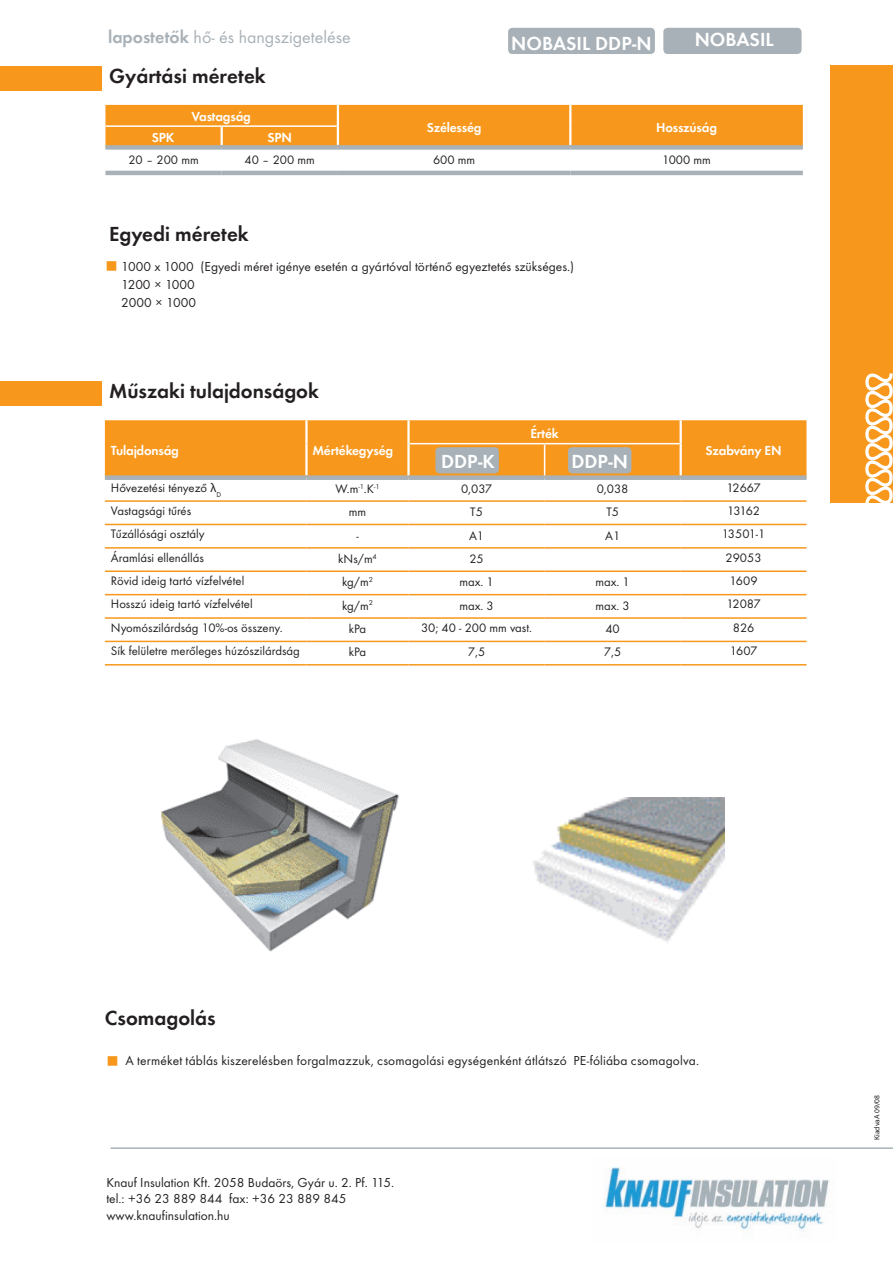
<style>
.page{position:relative;width:893px;height:1263px;background:#fff}
.page>*{position:absolute;margin:0;border:0;box-sizing:border-box;transform-origin:0 0}
.t1{font:600 21px "Futura TEE";color:#231f20}
.t2{font:600 19.5px "Futura TEE";color:#fff}
.t3{font:18px "Futura TEE";color:#a8b1b7}
.t4{font:13.5px/18px "Futura TEE";color:#231f20}
.t5{font:600 13.5px "Futura TEE";letter-spacing:-.015em;color:#fff}
.t6{font:12.75px "Futura TEE";color:#231f20}
.t7{font:7.5px "Myriad Pro";color:#231f20}
.s1{font-weight:600}
.s2{color:#f7981d}
.s3{font-family:"Myriad Pro"}
</style>
<div class="page">
<div style="left:663px;top:28px;width:138px;height:26px;background:#a8b1b7;border-radius:4px"></div>
<div style="left:105px;top:105px;width:698px;height:40px;background:#f7981d"></div>
<div style="left:105px;top:145px;width:117px;height:5px;background:#a8b1b7"></div>
<div style="left:222px;top:145px;width:116px;height:5px;background:#a8b1b7"></div>
<div style="left:338px;top:145px;width:232px;height:5px;background:#a8b1b7"></div>
<div style="left:570px;top:145px;width:233px;height:5px;background:#a8b1b7"></div>
<hr style="left:105px;top:171px;width:117px;height:4px;background:#a8b1b7">
<hr style="left:222px;top:171px;width:116px;height:4px;background:#a8b1b7">
<hr style="left:338px;top:171px;width:232px;height:4px;background:#a8b1b7">
<hr style="left:570px;top:171px;width:233px;height:4px;background:#a8b1b7">
<hr style="left:105px;top:125px;width:117px;height:2px;background:#fff">
<hr style="left:222px;top:125px;width:115px;height:2px;background:#fff">
<hr style="left:111px;top:1147px;width:782px;height:2px;background:#a8b1b7">
<div style="left:830px;top:65px;width:63px;height:438px;background:#f7981d"></div>
<svg style="left:865px;top:373px;width:28px;height:130px"></svg>
<div style="left:0;top:381px;width:102px;height:24px;background:#f7981d"></div>
<div style="left:0;top:66px;width:102px;height:24px;background:#f7981d"></div>
<div style="left:508px;top:28px;width:147px;height:26px;background:#a8b1b7;border-radius:4px"></div>
<div style="left:105px;top:420px;width:701px;height:55px;background:#f7981d"></div>
<hr style="left:305px;top:420px;width:3px;height:24px;background:#fff">
<hr style="left:305px;top:444px;width:3px;height:31px;background:#fff">
<hr style="left:407px;top:420px;width:3px;height:24px;background:#fff">
<hr style="left:680px;top:420px;width:2px;height:24px;background:#fff">
<hr style="left:105px;top:500px;width:201px;height:2px;background:#f7981d">
<hr style="left:306px;top:500px;width:103px;height:2px;background:#f7981d">
<hr style="left:545px;top:500px;width:136px;height:2px;background:#f7981d">
<hr style="left:681px;top:500px;width:125px;height:2px;background:#f7981d">
<hr style="left:105px;top:524px;width:201px;height:1px;background:#f7981d">
<hr style="left:306px;top:524px;width:103px;height:1px;background:#f7981d">
<hr style="left:545px;top:524px;width:136px;height:1px;background:#f7981d">
<hr style="left:681px;top:524px;width:125px;height:1px;background:#f7981d">
<hr style="left:105px;top:547px;width:201px;height:2px;background:#f7981d">
<hr style="left:105px;top:570px;width:201px;height:2px;background:#f7981d">
<hr style="left:306px;top:547px;width:103px;height:2px;background:#f7981d">
<hr style="left:306px;top:570px;width:103px;height:2px;background:#f7981d">
<hr style="left:545px;top:547px;width:136px;height:2px;background:#f7981d">
<hr style="left:545px;top:570px;width:136px;height:2px;background:#f7981d">
<hr style="left:681px;top:547px;width:125px;height:2px;background:#f7981d">
<hr style="left:681px;top:570px;width:125px;height:2px;background:#f7981d">
<hr style="left:105px;top:594px;width:201px;height:1px;background:#f7981d">
<hr style="left:306px;top:594px;width:103px;height:1px;background:#f7981d">
<hr style="left:545px;top:594px;width:136px;height:1px;background:#f7981d">
<hr style="left:681px;top:594px;width:125px;height:1px;background:#f7981d">
<hr style="left:105px;top:617px;width:201px;height:2px;background:#f7981d">
<hr style="left:306px;top:617px;width:103px;height:2px;background:#f7981d">
<hr style="left:409px;top:500px;width:136px;height:2px;background:#f7981d">
<hr style="left:545px;top:617px;width:136px;height:2px;background:#f7981d">
<hr style="left:681px;top:617px;width:125px;height:2px;background:#f7981d">
<hr style="left:105px;top:641px;width:201px;height:1px;background:#f7981d">
<hr style="left:306px;top:641px;width:103px;height:1px;background:#f7981d">
<hr style="left:545px;top:641px;width:136px;height:1px;background:#f7981d">
<hr style="left:409px;top:524px;width:136px;height:1px;background:#f7981d">
<hr style="left:681px;top:641px;width:125px;height:1px;background:#f7981d">
<hr style="left:409px;top:547px;width:136px;height:2px;background:#f7981d">
<div style="left:105px;top:475px;width:201px;height:5px;background:#a8b1b7"></div>
<div style="left:306px;top:475px;width:103px;height:5px;background:#a8b1b7"></div>
<div style="left:681px;top:475px;width:125px;height:5px;background:#a8b1b7"></div>
<hr style="left:409px;top:570px;width:136px;height:2px;background:#f7981d">
<hr style="left:409px;top:594px;width:136px;height:1px;background:#f7981d">
<hr style="left:407px;top:444px;width:3px;height:31px;background:#fff">
<hr style="left:409px;top:617px;width:136px;height:2px;background:#f7981d">
<hr style="left:680px;top:444px;width:2px;height:31px;background:#fff">
<div style="left:409px;top:475px;width:136px;height:5px;background:#a8b1b7"></div>
<div style="left:545px;top:475px;width:136px;height:5px;background:#a8b1b7"></div>
<hr style="left:409px;top:641px;width:136px;height:1px;background:#f7981d">
<hr style="left:410px;top:443px;width:135px;height:1px;background:#fff">
<hr style="left:545px;top:443px;width:135px;height:1px;background:#fff">
<hr style="left:544px;top:444px;width:1px;height:31px;background:#fff">
<hr style="left:105px;top:664px;width:201px;height:1px;background:#f7981d">
<hr style="left:306px;top:664px;width:103px;height:1px;background:#f7981d">
<hr style="left:409px;top:664px;width:136px;height:1px;background:#f7981d">
<hr style="left:545px;top:664px;width:136px;height:1px;background:#f7981d">
<hr style="left:681px;top:664px;width:125px;height:1px;background:#f7981d">
<div style="left:568px;top:447px;width:63px;height:26px;background:#a8b1b7;border-radius:4px"></div>
<div style="left:435px;top:447px;width:64px;height:26px;background:#a8b1b7;border-radius:4px"></div>
<img style="left:533px;top:798px;width:191px;height:144px">
<img style="left:161px;top:739px;width:238px;height:213px">
<img style="left:604px;top:1167px;width:225px;height:64px">
<h3 class="t3" style="left:108px;top:26px;width:244px"><span class="s1">lapostetők</span> hő- és hangszigetelése</h3>
<h1 class="t1" style="left:109px;top:63px;width:158px">Gyártási méretek</h1>
<h2 class="t2" style="left:511px;top:32px;width:142px">NOBASIL DDP-N</h2>
<h2 class="t2" style="left:695px;top:28px;width:81px">NOBASIL</h2>
<p class="t5" style="left:191px;top:109px;width:61px">Vastagság</p>
<p class="t5" style="left:427px;top:120px;width:56px">Szélesség</p>
<p class="t5" style="left:656px;top:120px;width:62px">Hosszúság</p>
<p class="t5" style="left:152px;top:130px;width:24px">SPK</p>
<p class="t5" style="left:268px;top:130px;width:26px">SPN</p>
<p class="t6" style="left:128px;top:152px;width:72px">20 – 200 mm</p>
<p class="t6" style="left:245px;top:152px;width:72px">40 – 200 mm</p>
<p class="t6" style="left:433px;top:152px;width:44px">600 mm</p>
<p class="t6" style="left:662px;top:152px;width:50px">1000 mm</p>
<h1 class="t1" style="left:109px;top:221px;width:141px">Egyedi méretek</h1>
<p class="t4" style="left:121px;top:257px;width:455px;text-indent:-16px"><span class="s2">■</span> 1000 x 1000 (Egyedi méret igénye esetén a gyártóval történő egyeztetés szükséges.)<br>1200 × 1000<br>2000 × 1000</p>
<h1 class="t1" style="left:109px;top:378px;width:211px">Műszaki tulajdonságok</h1>
<p class="t5" style="left:111px;top:443px;width:70px">Tulajdonság</p>
<p class="t5" style="left:312px;top:443px;width:82px">Mértékegység</p>
<p class="t5" style="left:530px;top:425px;width:30px">Érték</p>
<h2 class="t2" style="left:441px;top:450px;width:55px">DDP-K</h2>
<h2 class="t2" style="left:571px;top:450px;width:58px">DDP-N</h2>
<p class="t5" style="left:706px;top:443px;width:77px">Szabvány EN</p>
<p class="t6" style="left:111px;top:480px;width:112px">Hővezetési tényező <span class="s3">λ</span><sub>D</sub></p>
<p class="t6" style="left:335px;top:482px;width:46px">W.m<sup>-1</sup>.K<sup>-1</sup></p>
<p class="t6" style="left:461px;top:482px;width:33px">0,037</p>
<p class="t6" style="left:597px;top:482px;width:33px">0,038</p>
<p class="t6" style="left:726px;top:480px;width:36px">12667</p>
<p class="t6" style="left:111px;top:503px;width:82px">Vastagsági tűrés</p>
<p class="t6" style="left:349px;top:504px;width:19px">mm</p>
<p class="t6" style="left:470px;top:504px;width:14px">T5</p>
<p class="t6" style="left:606px;top:504px;width:14px">T5</p>
<p class="t6" style="left:727px;top:503px;width:34px">13162</p>
<p class="t6" style="left:111px;top:526px;width:95px">Tűzállósági osztály</p>
<p class="t6" style="left:356px;top:528px;width:4px">-</p>
<p class="t6" style="left:469px;top:528px;width:17px">A1</p>
<p class="t6" style="left:605px;top:528px;width:17px">A1</p>
<p class="t6" style="left:722px;top:526px;width:45px">13501-1</p>
<p class="t6" style="left:111px;top:550px;width:95px">Áramlási ellenállás</p>
<p class="t6" style="left:338px;top:551px;width:40px">kNs/m<sup>4</sup></p>
<p class="t6" style="left:469px;top:551px;width:16px">25</p>
<p class="t6" style="left:725px;top:550px;width:38px">29053</p>
<p class="t6" style="left:111px;top:573px;width:135px">Rövid ideig tartó vízfelvétel</p>
<p class="t6" style="left:342px;top:574px;width:32px">kg/m<sup>2</sup></p>
<p class="t6" style="left:459px;top:574px;width:36px">max. 1</p>
<p class="t6" style="left:595px;top:574px;width:36px">max. 1</p>
<p class="t6" style="left:730px;top:573px;width:29px">1609</p>
<p class="t6" style="left:111px;top:597px;width:143px">Hosszú ideig tartó vízfelvétel</p>
<p class="t6" style="left:342px;top:598px;width:32px">kg/m<sup>2</sup></p>
<p class="t6" style="left:459px;top:598px;width:36px">max. 3</p>
<p class="t6" style="left:595px;top:598px;width:36px">max. 3</p>
<p class="t6" style="left:726px;top:597px;width:36px">12087</p>
<p class="t6" style="left:111px;top:620px;width:173px">Nyomószilárdság 10%-os összeny.</p>
<p class="t6" style="left:349px;top:621px;width:19px">kPa</p>
<p class="t6" style="left:421px;top:620px;width:113px">30; 40 - 200 mm vast.</p>
<p class="t6" style="left:605px;top:621px;width:16px">40</p>
<p class="t6" style="left:733px;top:620px;width:23px">826</p>
<p class="t6" style="left:111px;top:643px;width:190px">Sík felületre merőleges húzószilárdság</p>
<p class="t6" style="left:349px;top:645px;width:19px">kPa</p>
<p class="t6" style="left:468px;top:645px;width:19px">7,5</p>
<p class="t6" style="left:604px;top:645px;width:19px">7,5</p>
<p class="t6" style="left:730px;top:643px;width:29px">1607</p>
<h1 class="t1" style="left:105px;top:1006px;width:112px">Csomagolás</h1>
<p class="t4" style="left:106px;top:1052px;width:594px"><span class="s2">■</span> A terméket táblás kiszerelésben forgalmazzuk, csomagolási egységenként átlátszó PE-fóliába csomagolva.</p>
<p class="t4" style="left:106px;top:1174px;width:289px;line-height:16.2px">Knauf Insulation Kft. 2058 Budaörs, Gyár u. 2. Pf. 115. tel.: +36 23 889 844 fax: +36 23 889 845 www.knaufinsulation.hu</p>
<p class="t7" style="left:873px;top:1140px;width:46px;rotate:-90deg">KiadvaA 09/08</p>
</div>
